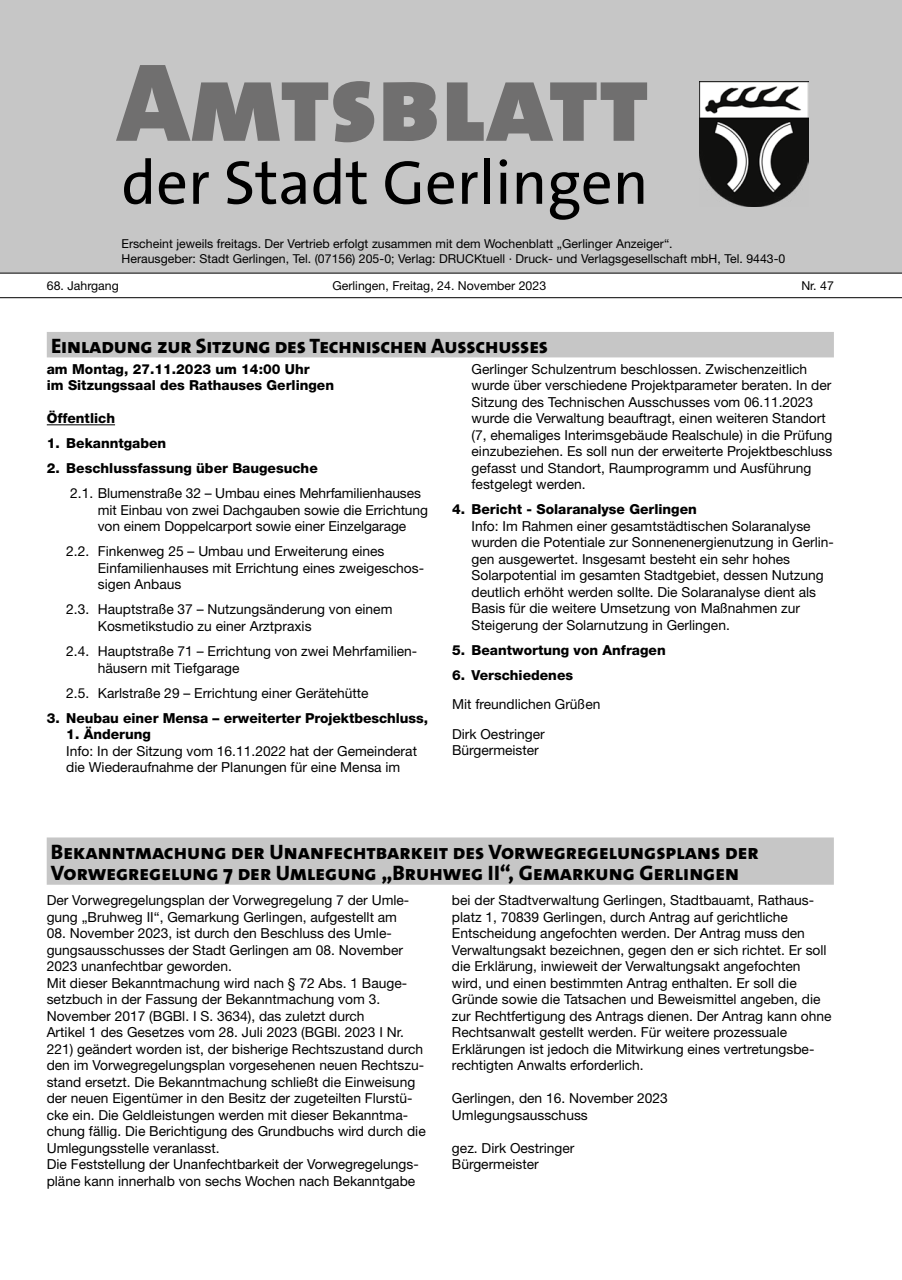
<style>
.page{position:relative;width:902px;height:1280px;background:#fff}
.page>*{position:absolute;margin:0;border:0;box-sizing:border-box;transform-origin:0 0}
.t1{font:900 112.2px "The Sans Os F";color:#706f6f}
.t2{font:62.4px "The Sans Os F";color:#000}
.H1_zweizeilig{font:800 21px/21px "The Sans Os F";color:#000}
.t3{font:13.8px/16.5px "Helvetica Neue LT Std";color:#000}
.t4{font:800 13.8px "Helvetica Neue LT Std";color:#000}
.Kolumne_Titel_linksb{font:12.3px "Helvetica Neue LT Std";color:#000}
.Kolumne_Titel_mittig{font:12.3px "Helvetica Neue LT Std";color:#000}
.Kolumne_Titel_rechtsb{font:12.3px "Helvetica Neue LT Std";color:#000}
</style>
<div class="page">
<div style="left:0;top:0;width:901px;height:273px;background:#c6c6c6"></div>
<img style="left:699px;top:81px;width:109px;height:125px">
<hr style="left:0;top:273px;width:901px;height:1px;background:#000">
<hr style="left:0;top:297px;width:901px;height:1px;background:#000">
<div style="left:47px;top:332px;width:786px;height:25px;background:#c6c6c6"></div>
<hr style="left:47px;top:424px;width:68px;height:1px;background:#000">
<div style="left:47px;top:837px;width:786px;height:48px;background:#c6c6c6"></div>
<p class="t1" style="left:117px;top:31px;width:533px">Amtsblatt</p>
<p class="t2" style="left:121px;top:143px;width:528px">der Stadt Gerlingen</p>
<p class="Kolumne_Titel_linksb" style="left:121px;top:237px;width:552px">Erscheint jeweils freitags. Der Vertrieb erfolgt zusammen mit dem Wochenblatt „Gerlinger Anzeiger“.</p>
<p class="Kolumne_Titel_linksb" style="left:121px;top:251px;width:665px">Herausgeber: Stadt Gerlingen, Tel. (07156) 205-0; Verlag: DRUCKtuell · Druck- und Verlagsgesellschaft mbH, Tel. 9443-0</p>
<p class="Kolumne_Titel_linksb" style="left:47px;top:279px;width:73px">68. Jahrgang</p>
<p class="Kolumne_Titel_mittig" style="left:332px;top:279px;width:215px">Gerlingen, Freitag, 24. November 2023</p>
<p class="Kolumne_Titel_rechtsb" style="left:801px;top:279px;width:34px">Nr. 47</p>
<h1 class="H1_zweizeilig" style="left:51px;top:336px;width:498px">Einladung zur Sitzung des Technischen Ausschusses</h1>
<p class="t4" style="left:47px;top:361px;width:264px">am Montag, 27.11.2023 um 14:00 Uhr</p>
<p class="t4" style="left:47px;top:377px;width:289px">im Sitzungssaal des Rathauses Gerlingen</p>
<p class="t4" style="left:47px;top:410px;width:70px">Öffentlich</p>
<p class="t4" style="left:47px;top:435px;width:121px">1. Bekanntgaben</p>
<p class="t4" style="left:47px;top:460px;width:272px">2. Beschlussfassung über Baugesuche</p>
<p class="t3" style="left:98px;top:485px;width:331px;text-indent:-28px">2.1. Blumenstraße 32 – Umbau eines Mehrfamilienhauses mit Einbau von zwei Dachgauben sowie die Errichtung von einem Doppelcarport sowie einer Einzelgarage</p>
<p class="t3" style="left:98px;top:543px;width:328px;text-indent:-32px">2.2. Finkenweg 25 – Umbau und Erweiterung eines<br>Einfamilienhauses mit Errichtung eines zweigeschos&shy;sigen Anbaus</p>
<p class="t3" style="left:98px;top:601px;width:296px;text-indent:-32px">2.3. Hauptstraße 37 – Nutzungsänderung von einem<br>Kosmetikstudio zu einer Arztpraxis</p>
<p class="t3" style="left:98px;top:643px;width:321px;text-indent:-32px">2.4. Hauptstraße 71 – Errichtung von zwei Mehrfamilien&shy;häusern mit Tiefgarage</p>
<p class="t3" style="left:66px;top:684px;width:304px">2.5. Karlstraße 29 – Errichtung einer Gerätehütte</p>
<p class="t4" style="left:47px;top:709px;width:383px">3. Neubau einer Mensa – erweiterter Projektbeschluss,</p>
<p class="t4" style="left:66px;top:726px;width:86px">1. Änderung</p>
<p class="t3" style="left:66px;top:742px;width:352px">Info: In der Sitzung vom 16.11.2022 hat der Gemeinderat die Wiederaufnahme der Planungen für eine Mensa im</p>
<p class="t3" style="left:471px;top:361px;width:362px">Gerlinger Schulzentrum beschlossen. Zwischenzeitlich wurde über verschiedene Projektparameter beraten. In der Sitzung des Technischen Ausschusses vom 06.11.2023 wurde die Verwaltung beauftragt, einen weiteren Standort (7, ehemaliges Interimsgebäude Realschule) in die Prüfung einzubeziehen. Es soll nun der erweiterte Projektbeschluss gefasst und Standort, Raumprogramm und Ausführung festgelegt werden.</p>
<p class="t4" style="left:452px;top:501px;width:246px">4. Bericht - Solaranalyse Gerlingen</p>
<p class="t3" style="left:471px;top:518px;width:364px">Info: Im Rahmen einer gesamtstädtischen Solaranalyse wurden die Potentiale zur Sonnenenergienutzung in Gerlin&shy;gen ausgewertet. Insgesamt besteht ein sehr hohes Solarpotential im gesamten Stadtgebiet, dessen Nutzung deutlich erhöht werden sollte. Die Solaranalyse dient als Basis für die weitere Umsetzung von Maßnahmen zur Steigerung der Solarnutzung in Gerlingen.</p>
<p class="t4" style="left:452px;top:642px;width:215px">5. Beantwortung von Anfragen</p>
<p class="t4" style="left:452px;top:667px;width:122px">6. Verschiedenes</p>
<p class="t3" style="left:452px;top:696px;width:150px">Mit freundlichen Grüßen</p>
<p class="t3" style="left:452px;top:725px;width:94px">Dirk Oestringer</p>
<p class="t3" style="left:452px;top:742px;width:88px">Bürgermeister</p>
<h1 class="H1_zweizeilig" style="left:51px;top:842px;width:709px">Bekanntmachung der Unanfechtbarkeit des Vorwegregelungsplans der<br>Vorwegregelung 7 der Umlegung „Bruhweg II“, Gemarkung Gerlingen</h1>
<p class="t3" style="left:47px;top:892px;width:364px">Der Vorwegregelungsplan der Vorwegregelung 7 der Umle&shy;gung „Bruhweg II“, Gemarkung Gerlingen, aufgestellt am</p>
<p class="t3" style="left:47px;top:925px;width:358px">08. November 2023, ist durch den Beschluss des Umle&shy;gungsausschusses der Stadt Gerlingen am 08. November<br>2023 unanfechtbar geworden.</p>
<p class="t3" style="left:47px;top:974px;width:362px">Mit dieser Bekanntmachung wird nach § 72 Abs. 1 Bauge&shy;setzbuch in der Fassung der Bekanntmachung vom 3.<br>November 2017 (BGBl. I S. 3634), das zuletzt durch</p>
<p class="t3" style="left:47px;top:1024px;width:380px">Artikel 1 des Gesetzes vom 28. Juli 2023 (BGBl. 2023 I Nr.<br>221) geändert worden ist, der bisherige Rechtszustand durch den im Vorwegregelungsplan vorgesehenen neuen Rechtszu&shy;stand ersetzt. Die Bekanntmachung schließt die Einweisung der neuen Eigentümer in den Besitz der zugeteilten Flurstü&shy;cke ein. Die Geldleistungen werden mit dieser Bekanntma&shy;chung fällig. Die Berichtigung des Grundbuchs wird durch die Umlegungsstelle veranlasst.</p>
<p class="t3" style="left:47px;top:1156px;width:373px">Die Feststellung der Unanfechtbarkeit der Vorwegregelungs&shy;pläne kann innerhalb von sechs Wochen nach Bekanntgabe</p>
<p class="t3" style="left:452px;top:892px;width:381px">bei der Stadtverwaltung Gerlingen, Stadtbauamt, Rathaus&shy;platz 1, 70839 Gerlingen, durch Antrag auf gerichtliche Entscheidung angefochten werden. Der Antrag muss den Verwaltungsakt bezeichnen, gegen den er sich richtet. Er soll die Erklärung, inwieweit der Verwaltungsakt angefochten wird, und einen bestimmten Antrag enthalten. Er soll die Gründe sowie die Tatsachen und Beweismittel angeben, die zur Rechtfertigung des Antrags dienen. Der Antrag kann ohne Rechtsanwalt gestellt werden. Für weitere prozessuale Erklärungen ist jedoch die Mitwirkung eines vertretungsbe&shy;rechtigten Anwalts erforderlich.</p>
<p class="t3" style="left:452px;top:1090px;width:217px">Gerlingen, den 16. November 2023</p>
<p class="t3" style="left:452px;top:1106px;width:137px">Umlegungsausschuss</p>
<p class="t3" style="left:452px;top:1139px;width:124px">gez. Dirk Oestringer</p>
<p class="t3" style="left:452px;top:1156px;width:88px">Bürgermeister</p>
</div>
